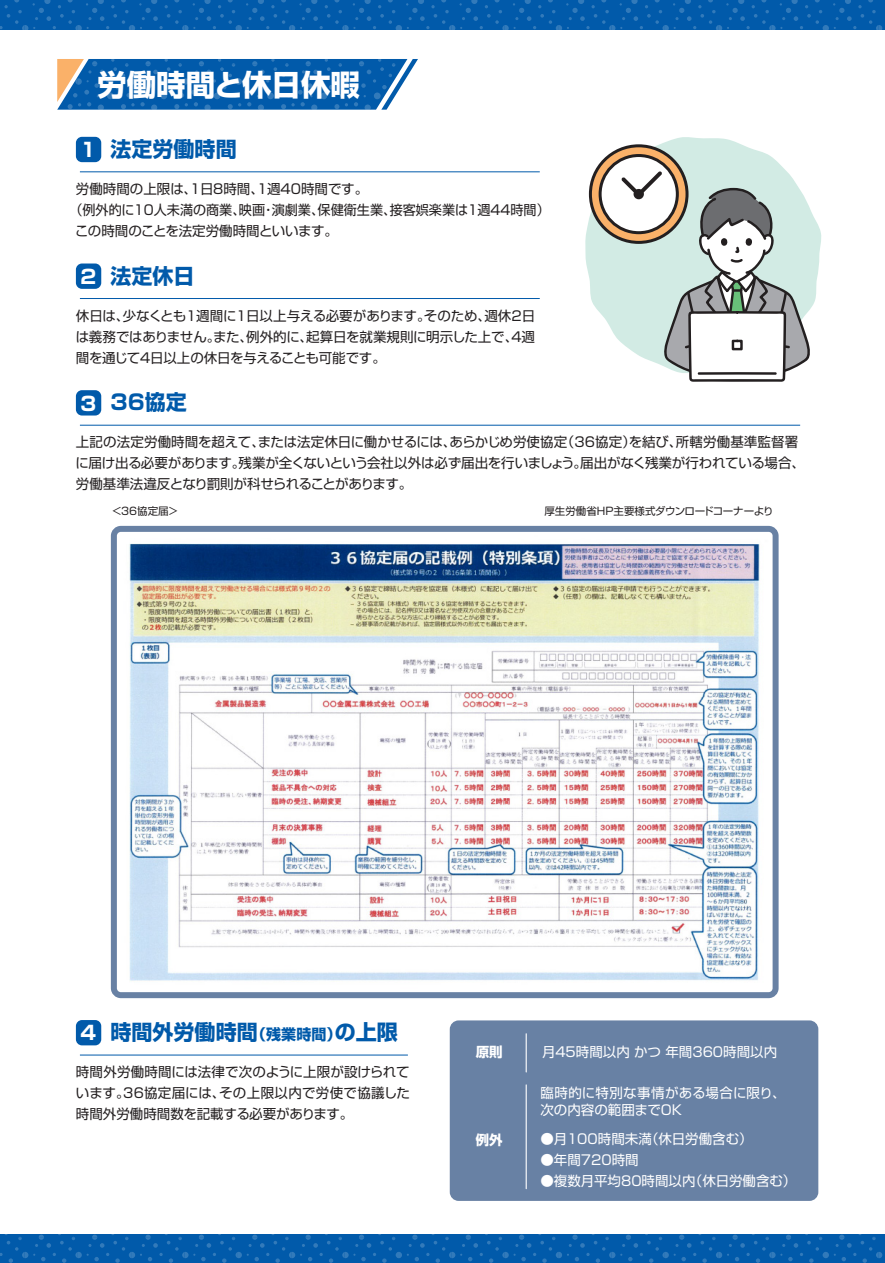
<style>
.page{position:relative;width:885px;height:1263px;background:#fff}
.page>*{position:absolute;margin:0;border:0;box-sizing:border-box;transform-origin:0 0}
.t1{font:700 29.55px "Shin Go Pro";color:#fff}
.t2{font:700 21px "Shin Go Pro";color:#015aaa}
.t3{font:700 19.35px "Shin Go Pro";color:#fff}
.t4{font:13.5px/21px "Shin Go Pro";letter-spacing:-.005em;color:#231f20;text-align:justify}
.t5{font:13.5px/16.5px "Shin Go Pro";color:#fff}
.t6{font:700 13.5px "Shin Go Pro";color:#fff}
.t7{font:10.5px "Shin Go Pro";color:#231f20}
.s1{font-size:15px}
</style>
<div class="page">
<svg style="left:585px;top:137px;width:237px;height:205px;fill:#d2ebe4"></svg>
<svg style="left:111px;top:526px;width:667px;height:472px;fill:#6881a4"></svg>
<div style="left:76px;top:137px;width:25px;height:25px;background:#015aaa;border-radius:6px"></div>
<hr style="left:80px;top:171px;width:459px;height:1px;background:#015aaa">
<div style="left:76px;top:263px;width:25px;height:26px;background:#015aaa;border-radius:6px"></div>
<hr style="left:80px;top:298px;width:459px;height:1px;background:#015aaa">
<div style="left:76px;top:390px;width:25px;height:25px;background:#015aaa;border-radius:6px"></div>
<hr style="left:80px;top:425px;width:720px;height:1px;background:#015aaa">
<div style="left:76px;top:1020px;width:25px;height:25px;background:#015aaa;border-radius:6px"></div>
<hr style="left:80px;top:1055px;width:328px;height:1px;background:#015aaa">
<svg style="left:57px;top:59px;width:361px;height:51px;background:#206cb0"></svg>
<div style="left:449px;top:1020px;width:369px;height:181px;background:#6881a4;border-radius:9px"></div>
<hr style="left:525px;top:1034px;width:1px;height:38px;background:#fff">
<hr style="left:525px;top:1085px;width:1px;height:104px;background:#fff">
<svg style="left:590px;top:146px;width:97px;height:96px"></svg>
<div style="left:589px;top:144px;width:99px;height:100px;border:3px solid #231f20;border-radius:50%"></div>
<div style="left:600px;top:156px;width:77px;height:77px;background:#fff;border-radius:50%"></div>
<div style="left:598px;top:154px;width:80px;height:80px;border:3px solid #231f20;border-radius:50%"></div>
<svg style="left:621px;top:171px;width:189px;height:211px"></svg>
<svg style="left:0;top:0;width:884px;height:29px;background:#055cab"></svg>
<svg style="left:0;top:1234px;width:884px;height:29px;background:#055dab"></svg>
<img style="left:120px;top:535px;width:649px;height:454px">
<h1 class="t1" style="left:97px;top:61px;width:264px">労働時間と休日休暇</h1>
<h2 class="t2" style="left:111px;top:132px;width:127px">法定労働時間</h2>
<p class="t4" style="left:76px;top:177px;width:294px">労働時間の上限は、１日８時間、１週40時間です。</p>
<p class="t4" style="left:69px;top:198px;width:482px">（例外的に10人未満の商業、映画・演劇業、保健衛生業、接客娯楽業は１週44時間）</p>
<p class="t4" style="left:75px;top:219px;width:264px">この時間のことを法定労働時間といいます。</p>
<h3 class="t3" style="left:81px;top:134px;width:17px">1</h3>
<h2 class="t2" style="left:111px;top:259px;width:85px">法定休日</h2>
<p class="t4" style="left:76px;top:303px;width:461px">休日は、少なくとも１週間に１日以上与える必要があります。そのため、週休2日は義務ではありません。また、例外的に、起算日を就業規則に明示した上で、４週間を通じて４日以上の休日を与えることも可能です。</p>
<h3 class="t3" style="left:81px;top:261px;width:17px">2</h3>
<h2 class="t2" style="left:111px;top:386px;width:78px">36協定</h2>
<p class="t4" style="left:75px;top:430px;width:731px;text-align:left">上記の法定労働時間を超えて、または法定休日に働かせるには、あらかじめ労使協定（36協定）を結び、所轄労働基準監督署に届け出る必要があります。残業が全くないという会社以外は必ず届出を行いましょう。届出がなく残業が行われている場合、労働基準法違反となり罰則が科せられることがあります。</p>
<h3 class="t3" style="left:81px;top:388px;width:17px">3</h3>
<p class="t7" style="left:112px;top:502px;width:68px">＜36協定届＞</p>
<p class="t7" style="left:544px;top:502px;width:231px">厚生労働省HP主要様式ダウンロードコーナーより</p>
<h2 class="t2" style="left:111px;top:1016px;width:289px">時間外労働時間<span class="s1">（残業時間）</span>の上限</h2>
<p class="t4" style="left:76px;top:1060px;width:335px">時間外労働時間には法律で次のように上限が設けられています。３６協定届には、その上限以内で労使で協議した時間外労働時間数を記載する必要があります。</p>
<h3 class="t3" style="left:81px;top:1018px;width:17px">4</h3>
<p class="t6" style="left:475px;top:1041px;width:28px">原則</p>
<p class="t5" style="left:542px;top:1042px;width:236px">月45時間以内 かつ 年間360時間以内</p>
<p class="t5" style="left:540px;top:1083px;width:246px">臨時的に特別な事情がある場合に限り、次の内容の範囲までOK</p>
<p class="t6" style="left:475px;top:1129px;width:28px">例外</p>
<p class="t5" style="left:540px;top:1129px;width:213px">●月100時間未満（休日労働含む）</p>
<p class="t5" style="left:540px;top:1150px;width:100px">●年間720時間</p>
<p class="t5" style="left:540px;top:1171px;width:257px">●複数月平均80時間以内（休日労働含む）</p>
</div>
